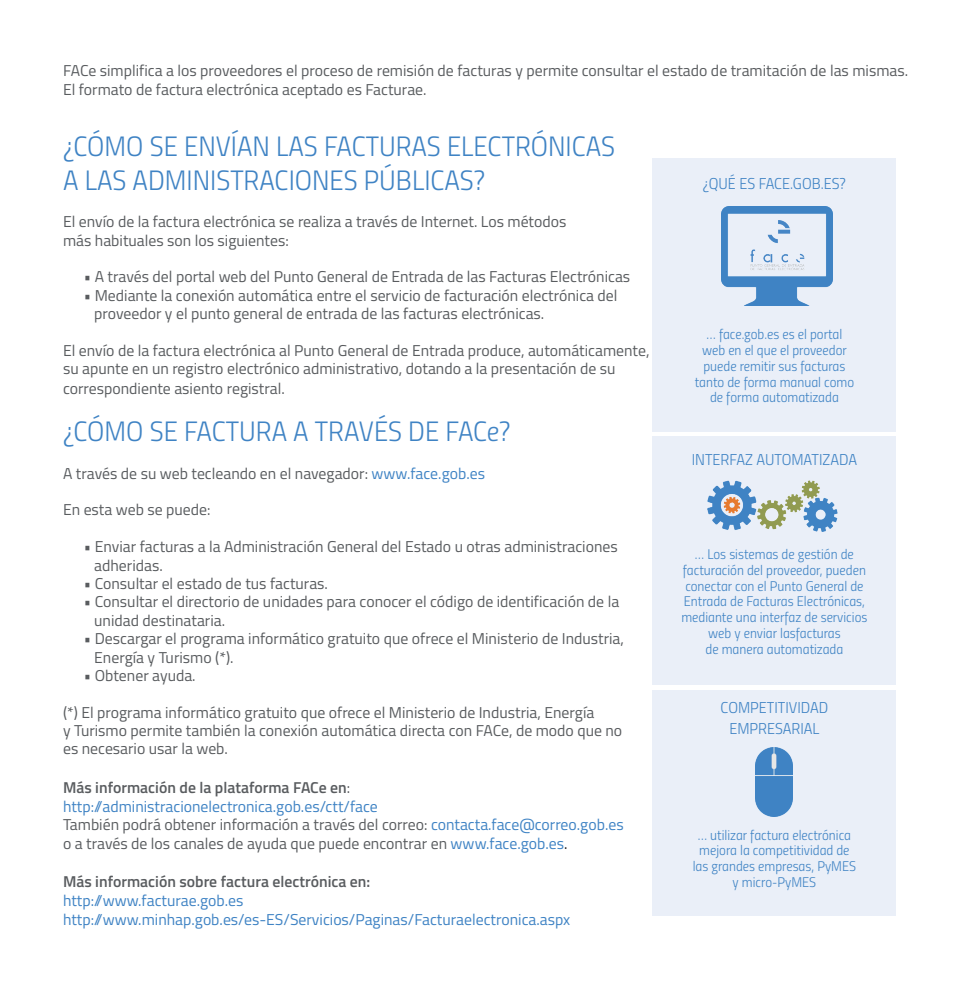
<style>
.page{position:relative;width:978px;height:993px;background:#fff}
.page>*{position:absolute;margin:0;border:0;box-sizing:border-box;transform-origin:0 0}
.t1{font:28px "Titillium Light Upright";color:#3f83c4}
.t2{font:15.75px/18.4px "Titillium";color:#595c5f}
.t3{font:15.75px "Titillium";color:#3f83c4}
.t4{font:600 15.75px "Titillium";color:#595c5f}
.t5{font:15.75px "Titillium Light Upright";color:#3f83c4}
.t6{font:14px "Titillium Light Upright";color:#3f83c4}
.s1{color:#3f83c4}
.s2{font-weight:400}
.s3{color:#231f20}
</style>
<div class="page">
<div style="left:652px;top:159px;width:243px;height:273px;background:#eaeff8"></div>
<div style="left:652px;top:436px;width:243px;height:248px;background:#eaeff8"></div>
<div style="left:652px;top:690px;width:243px;height:225px;background:#eaeff8"></div>
<img style="left:721px;top:206px;width:110px;height:99px">
<img style="left:707px;top:480px;width:130px;height:51px">
<img style="left:755px;top:747px;width:37px;height:68px">
<p class="t2" style="left:63px;top:60px;width:846px">FACe simplifica a los proveedores el proceso de remisión de facturas y permite consultar el estado de tramitación de las mismas.</p>
<p class="t2" style="left:63px;top:79px;width:365px">El formato de factura electrónica aceptado es Facturae.</p>
<p class="t1" style="left:63px;top:126px;width:553px">¿CÓMO SE ENVÍAN LAS FACTURAS ELECTRÓNICAS</p>
<p class="t1" style="left:63px;top:159px;width:423px">A LAS ADMINISTRACIONES PÚBLICAS?</p>
<p class="t2" style="left:63px;top:212px;width:505px">El envío de la factura electrónica se realiza a través de Internet. Los métodos</p>
<p class="t2" style="left:63px;top:230px;width:227px">más habituales son los siguientes:</p>
<p class="t2" style="left:84px;top:267px;width:547px">• A través del portal web del Punto General de Entrada de las Facturas Electrónicas</p>
<p class="t2" style="left:94px;top:285px;width:524px;text-indent:-10px">• Mediante la conexión automática entre el servicio de facturación electrónica del proveedor y el punto general de entrada de las facturas electrónicas.</p>
<p class="t2" style="left:63px;top:340px;width:588px">El envío de la factura electrónica al Punto General de Entrada produce, automáticamente,</p>
<p class="t2" style="left:63px;top:359px;width:554px">su apunte en un registro electrónico administrativo, dotando a la presentación de su</p>
<p class="t2" style="left:63px;top:378px;width:223px">correspondiente asiento registral.</p>
<p class="t1" style="left:63px;top:410px;width:449px">¿CÓMO SE FACTURA A TRAVÉS DE FACe?</p>
<p class="t2" style="left:63px;top:463px;width:423px">A través de su web tecleando en el navegador: <span class="s1">www.face.gob.es</span></p>
<p class="t2" style="left:63px;top:499px;width:149px">En esta web se puede:</p>
<p class="t2" style="left:84px;top:536px;width:535px">• Enviar facturas a la Administración General del Estado u otras administraciones</p>
<p class="t2" style="left:94px;top:555px;width:70px">adheridas.</p>
<p class="t2" style="left:84px;top:573px;width:245px">• Consultar el estado de tus facturas.</p>
<p class="t2" style="left:84px;top:591px;width:536px">• Consultar el directorio de unidades para conocer el código de identificación de la</p>
<p class="t2" style="left:94px;top:610px;width:132px">unidad destinataria.</p>
<p class="t2" style="left:84px;top:628px;width:541px">• Descargar el programa informático gratuito que ofrece el Ministerio de Industria,</p>
<p class="t2" style="left:94px;top:646px;width:141px">Energía y Turismo (*).</p>
<p class="t2" style="left:84px;top:665px;width:113px">• Obtener ayuda.</p>
<p class="t2" style="left:63px;top:702px;width:532px">(*) El programa informático gratuito que ofrece el Ministerio de Industria, Energía</p>
<p class="t2" style="left:63px;top:720px;width:560px">y Turismo permite también la conexión automática directa con FACe, de modo que no</p>
<p class="t2" style="left:63px;top:738px;width:166px">es necesario usar la web.</p>
<p class="t4" style="left:63px;top:775px;width:288px">Más información de la plataforma FACe en<span class="s2">:</span></p>
<p class="t3" style="left:63px;top:794px;width:316px">http://administracionelectronica.gob.es/ctt/face</p>
<p class="t2" style="left:63px;top:814px;width:562px">También podrá obtener información a través del correo: <span class="s1">contacta.face@correo.gob.es</span></p>
<p class="t2" style="left:63px;top:833px;width:506px">o a través de los canales de ayuda que puede encontrar en <span class="s1">www.face.gob.es</span><span class="s3">.</span></p>
<p class="t4" style="left:63px;top:869px;width:309px">Más información sobre factura electrónica en:</p>
<p class="t3" style="left:63px;top:888px;width:182px">http://www.facturae.gob.es</p>
<p class="t3" style="left:63px;top:907px;width:508px">http://www.minhap.gob.es/es-ES/Servicios/Paginas/Facturaelectronica.aspx</p>
<p class="t5" style="left:702px;top:172px;width:144px">¿QUÉ ES FACE.GOB.ES?</p>
<p class="t6" style="left:706px;top:324px;width:137px">… face.gob.es es el portal</p>
<p class="t6" style="left:702px;top:340px;width:146px">web en el que el proveedor</p>
<p class="t6" style="left:703px;top:356px;width:143px">puede remitir sus facturas</p>
<p class="t6" style="left:694px;top:371px;width:161px">tanto de forma manual como</p>
<p class="t6" style="left:709px;top:387px;width:130px">de forma automatizada</p>
<p class="t5" style="left:691px;top:447px;width:167px">INTERFAZ AUTOMATIZADA</p>
<p class="t6" style="left:694px;top:544px;width:160px">… Los sistemas de gestión de</p>
<p class="t6" style="left:682px;top:559px;width:184px">facturación del proveedor, pueden</p>
<p class="t6" style="left:685px;top:575px;width:180px">conectar con el Punto General de</p>
<p class="t6" style="left:683px;top:591px;width:183px">Entrada de Facturas Electrónicas,</p>
<p class="t6" style="left:681px;top:607px;width:187px">mediante una interfaz de servicios</p>
<p class="t6" style="left:708px;top:622px;width:134px">web y enviar lasfacturas</p>
<p class="t6" style="left:705px;top:638px;width:139px">de manera automatizada</p>
<p class="t5" style="left:720px;top:696px;width:109px">COMPETITIVIDAD</p>
<p class="t5" style="left:729px;top:717px;width:92px">EMPRESARIAL</p>
<p class="t6" style="left:697px;top:824px;width:155px">… utilizar factura electrónica</p>
<p class="t6" style="left:699px;top:840px;width:152px">mejora la competitividad de</p>
<p class="t6" style="left:692px;top:855px;width:165px">las grandes empresas, PyMES</p>
<p class="t6" style="left:732px;top:871px;width:85px">y micro-PyMES</p>
</div>
